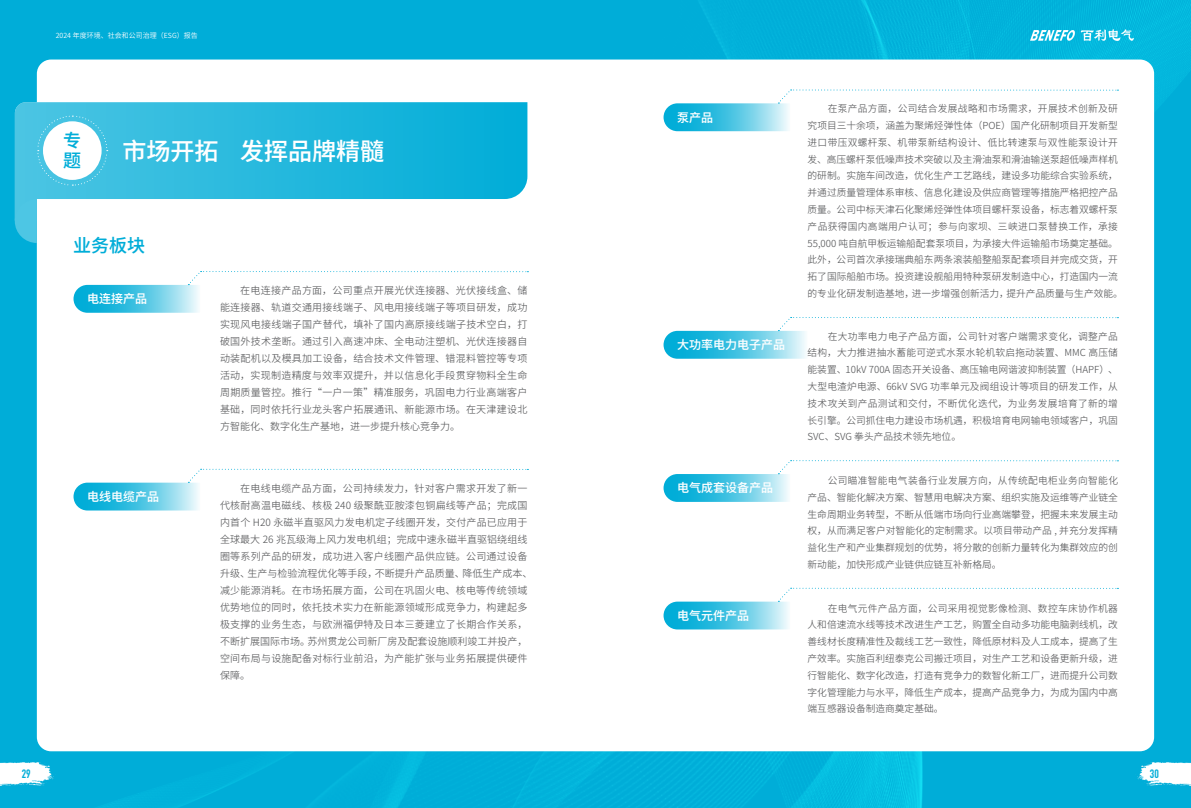
<style>
.page{position:relative;width:1191px;height:808px;background:#fff}
.page>*{position:absolute;margin:0;border:0;box-sizing:border-box;transform-origin:0 0}
.t1{font:24px "Dream Han Sans CN W18";color:#fff}
.t2{font:18px/20px "Dream Han Sans CN W18";color:#00add8}
.t3{font:12px "Dream Han Sans CN W18";color:#fff}
.t4{font:700 12px "DIN Condensed";color:#00add8}
.t5{font:10px/17px "Dream Han Sans CN W8";letter-spacing:.025em;color:#57585a;text-align:justify}
.t6{font:9.7px/16.8px "Dream Han Sans CN W8";color:#57585a;text-align:justify}
.t7{font:7px "Dream Han Sans CN W10";color:#fff}
</style>
<div class="page">
<img style="left:0;top:0;width:1191px;height:808px">
<div style="left:37px;top:60px;width:1117px;height:691px;background:#fff;border-radius:14px"></div>
<img style="left:0;top:762px;width:56px;height:24px">
<img style="left:1135px;top:762px;width:56px;height:24px">
<img style="left:1030px;top:29px;width:103px;height:12px">
<svg style="left:15px;top:102px;width:512px;height:97px;background:#23b8dc"></svg>
<svg style="left:15px;top:199px;width:22px;height:44px"></svg>
<svg style="left:37px;top:115px;width:71px;height:71px;background:#48c3e2"></svg>
<div style="left:43px;top:121px;width:59px;height:59px;background:#fff;border-radius:50%"></div>
<svg style="left:73px;top:271px;width:455px;height:42px"></svg>
<svg style="left:73px;top:469px;width:455px;height:41px"></svg>
<svg style="left:663px;top:89px;width:455px;height:42px"></svg>
<svg style="left:663px;top:588px;width:455px;height:41px"></svg>
<svg style="left:663px;top:460px;width:455px;height:42px"></svg>
<svg style="left:663px;top:317px;width:455px;height:42px"></svg>
<p class="t7" style="left:56px;top:31px;width:144px">2024 年度环境、社会和公司治理（ESG）报告</p>
<h2 class="t2" style="left:63px;top:130px;width:19px">专题</h2>
<h1 class="t1" style="left:122px;top:136px;width:263px">市场开拓 发挥品牌精髓</h1>
<h2 class="t2" style="left:73px;top:235px;width:73px">业务板块</h2>
<p class="t3" style="left:87px;top:291px;width:61px">电连接产品</p>
<p class="t3" style="left:87px;top:489px;width:73px">电线电缆产品</p>
<p class="t5" style="left:220px;top:281px;width:309px;text-indent:20px">在电连接产品方面，公司重点开展光伏连接器、光伏接线盒、储能连接器、轨道交通用接线端子、风电用接线端子等项目研发，成功实现风电接线端子国产替代，填补了国内高原接线端子技术空白，打破国外技术垄断。通过引入高速冲床、全电动注塑机、光伏连接器自动装配机以及模具加工设备，结合技术文件管理、错混料管控等专项活动，实现制造精度与效率双提升，并以信息化手段贯穿物料全生命周期质量管控。推行“一户一策”精准服务，巩固电力行业高端客户基础，同时依托行业龙头客户拓展通讯、新能源市场。在天津建设北方智能化、数字化生产基地，进一步提升核心竞争力。</p>
<p class="t5" style="left:220px;top:480px;width:314px;text-align:left;text-indent:20px">在电线电缆产品方面，公司持续发力，针对客户需求开发了新一代核耐高温电磁线、核极 240 级聚酰亚胺漆包铜扁线等产品；完成国内首个 H20 永磁半直驱风力发电机定子线圈开发，交付产品已应用于全球最大 26 兆瓦级海上风力发电机组；完成中速永磁半直驱铝绕组线圈等系列产品的研发，成功进入客户线圈产品供应链。公司通过设备升级、生产与检验流程优化等手段，不断提升产品质量、降低生产成本、减少能源消耗。在市场拓展方面，公司在巩固火电、核电等传统领域优势地位的同时，依托技术实力在新能源领域形成竞争力，构建起多极支撑的业务生态，与欧洲福伊特及日本三菱建立了长期合作关系，不断扩展国际市场。苏州贯龙公司新厂房及配套设施顺利竣工并投产，空间布局与设施配备对标行业前沿，为产能扩张与业务拓展提供硬件保障。</p>
<p class="t3" style="left:677px;top:110px;width:37px">泵产品</p>
<p class="t3" style="left:677px;top:337px;width:109px">大功率电力电子产品</p>
<p class="t3" style="left:677px;top:480px;width:97px">电气成套设备产品</p>
<p class="t3" style="left:677px;top:608px;width:73px">电气元件产品</p>
<p class="t6" style="left:807px;top:100px;width:317px;text-align:left;text-indent:20px">在泵产品方面，公司结合发展战略和市场需求，开展技术创新及研究项目三十余项，涵盖为聚烯烃弹性体（POE）国产化研制项目开发新型进口带压双螺杆泵、机带泵新结构设计、低比转速泵与双性能泵设计开发、高压螺杆泵低噪声技术突破以及主滑油泵和滑油输送泵超低噪声样机的研制。实施车间改造，优化生产工艺路线，建设多功能综合实验系统，并通过质量管理体系审核、信息化建设及供应商管理等措施严格把控产品质量。公司中标天津石化聚烯烃弹性体项目螺杆泵设备，标志着双螺杆泵产品获得国内高端用户认可；参与向家坝、三峡进口泵替换工作，承接55,000 吨自航甲板运输船配套泵项目，为承接大件运输船市场奠定基础。此外，公司首次承接瑞典船东两条滚装船整船泵配套项目并完成交货，开拓了国际船舶市场。投资建设舰船用特种泵研发制造中心，打造国内一流的专业化研发制造基地，进一步增强创新活力，提升产品质量与生产效能。</p>
<p class="t6" style="left:807px;top:327px;width:312px;text-indent:20px">在大功率电力电子产品方面，公司针对客户端需求变化，调整产品结构，大力推进抽水蓄能可逆式水泵水轮机软启拖动装置、MMC 高压储能装置、10kV 700A 固态开关设备、高压输电网谐波抑制装置（HAPF）、大型电渣炉电源、66kV SVG 功率单元及阀组设计等项目的研发工作，从技术攻关到产品测试和交付，不断优化迭代，为业务发展培育了新的增长引擎。公司抓住电力建设市场机遇，积极培育电网输电领域客户，巩固SVC、SVG 拳头产品技术领先地位。</p>
<p class="t6" style="left:807px;top:472px;width:312px;text-indent:20px">公司瞄准智能电气装备行业发展方向，从传统配电柜业务向智能化产品、智能化解决方案、智慧用电解决方案、组织实施及运维等产业链全生命周期业务转型，不断从低端市场向行业高端攀登，把握未来发展主动权，从而满足客户对智能化的定制需求。以项目带动产品 , 并充分发挥精益化生产和产业集群规划的优势，将分散的创新力量转化为集群效应的创新动能，加快形成产业链供应链互补新格局。</p>
<p class="t6" style="left:807px;top:599px;width:312px;text-indent:20px">在电气元件产品方面，公司采用视觉影像检测、数控车床协作机器人和倍速流水线等技术改进生产工艺，购置全自动多功能电脑剥线机，改善线材长度精准性及裁线工艺一致性，降低原材料及人工成本，提高了生产效率。实施百利纽泰克公司搬迁项目，对生产工艺和设备更新升级，进行智能化、数字化改造，打造有竞争力的数智化新工厂，进而提升公司数字化管理能力与水平，降低生产成本，提高产品竞争力，为成为国内中高端互感器设备制造商奠定基础。</p>
<p class="t4" style="left:22px;top:765px;width:10px">29</p>
<p class="t4" style="left:1149px;top:765px;width:10px">30</p>
</div>
